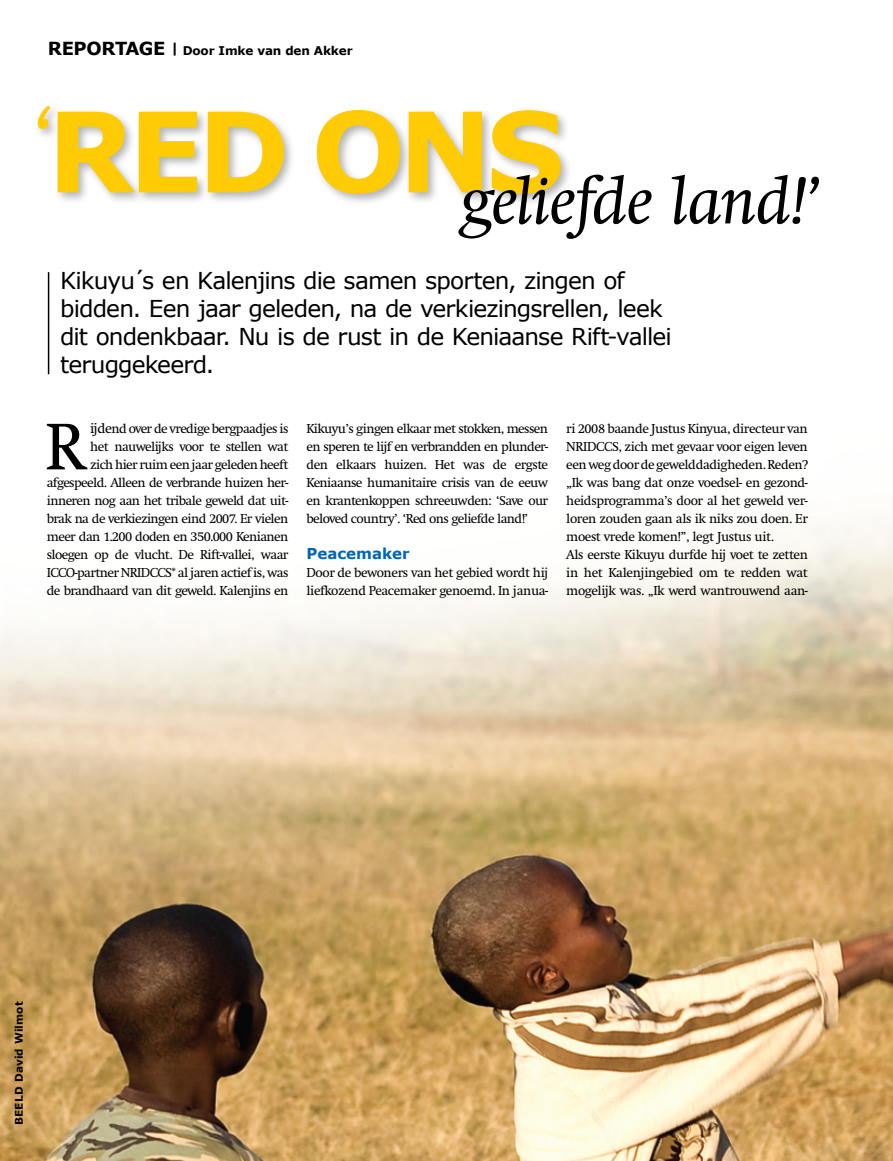
<style>
.page{position:relative;width:893px;height:1161px;background:#fff}
.page>*{position:absolute;margin:0;border:0;box-sizing:border-box;transform-origin:0 0}
.t1{font:700 110.85px "Verdana";letter-spacing:-.06em;color:#ffcb05}
.t2{font:italic 69px "Swift EF";letter-spacing:-.025em;color:#000}
.t3{font:68.25px "Swift EF";color:#000}
.t4{font:23.25px/27.9px "Verdana";letter-spacing:-.04em;color:#000}
.t5{font:700 15px "Verdana";color:#0066b3}
.t6{font:13.5px/18px "Swift EF";letter-spacing:-.045em;color:#000;text-align:justify}
.t7{font:700 12px "Verdana";letter-spacing:-.01em;color:#000}
.t8{font:700 10.5px "Verdana";letter-spacing:.015em;color:#000}
.s1{font-size:18px}
.s2{font-size:14.25px}
</style>
<div class="page">
<img style="left:0;top:315px;width:893px;height:846px">
<div style="left:34px;top:101px;width:788px;height:214px;background:#000;opacity:.3"></div>
<hr style="left:48px;top:272px;width:1px;height:102px;background:#000">
<p class="t7" style="left:48px;top:43px;width:306px"><span class="s1">REPORTAGE</span> <sup>|</sup> Door Imke van den Akker</p>
<h1 class="t1" style="left:31px;top:80px;width:535px"><sup>‘</sup>RED ONS</h1>
<h2 class="t2" style="left:460px;top:163px;width:361px">geliefde land!’</h2>
<h3 class="t4" style="left:60px;top:267px;width:613px">Kikuyu´s en Kalenjins die samen sporten, zingen of bidden. Een jaar geleden, na de verkiezingsrellen, leek dit ondenkbaar. Nu is de rust in de Keniaanse Rift-vallei teruggekeerd.</h3>
<p class="t6" style="left:47px;top:420px;width:243px;text-align:right"><span class="s2">ijde</span>nd over de vredige bergpaadjes is<br>het nauwelijks voor te stellen wat<br>zich hier ruim een jaar geleden heeft afgespeeld. Alleen de verbrande huizen her&shy;inneren nog aan het tribale geweld dat uit&shy;brak na de verkiezingen eind 2007. Er vielen meer dan 1.200 doden en 350.000 Kenianen sloegen op de vlucht. De Rift-vallei, waar ICCO-partner NRIDCCS* al jaren actief is, was de brandhaard van dit geweld. Kalenjins en</p>
<p class="t6" style="left:306px;top:420px;width:243px">Kikuyu’s gingen elkaar met stokken, messen en speren te lijf en verbrandden en plunder&shy;den elkaars huizen. Het was de ergste Keniaanse humanitaire crisis van de eeuw en krantenkoppen schreeuwden: ‘Save our beloved country’. ‘Red ons geliefde land!’</p>
<h3 class="t3" style="left:45px;top:410px;width:43px">R</h3>
<p class="t5" style="left:306px;top:544px;width:105px">Peacemaker</p>
<p class="t6" style="left:306px;top:564px;width:243px">Door de bewoners van het gebied wordt hij liefkozend Peacemaker genoemd. In janua-</p>
<p class="t6" style="left:566px;top:420px;width:243px">ri 2008 baande Justus Kinyua, directeur van NRIDCCS, zich met gevaar voor eigen leven een weg door de gewelddadigheden. Reden?</p>
<p class="t6" style="left:566px;top:482px;width:7px">”</p>
<p class="t6" style="left:566px;top:474px;width:243px;text-align:left;text-indent:6px">Ik was bang dat onze voedsel- en gezond&shy;heidsprogramma’s door al het geweld ver&shy;loren zouden gaan als ik niks zou doen. Er moest vrede komen!”, legt Justus uit.<br>Als eerste Kikuyu durfde hij voet te zetten in het Kalenjingebied om te redden wat mogelijk was.</p>
<p class="t6" style="left:648px;top:590px;width:7px">”</p>
<p class="t6" style="left:653px;top:582px;width:156px">Ik werd wantrouwend aan-</p>
<p class="t8" style="left:12px;top:1125px;width:126px;rotate:-90deg">BEELD David Wilmot</p>
</div>
